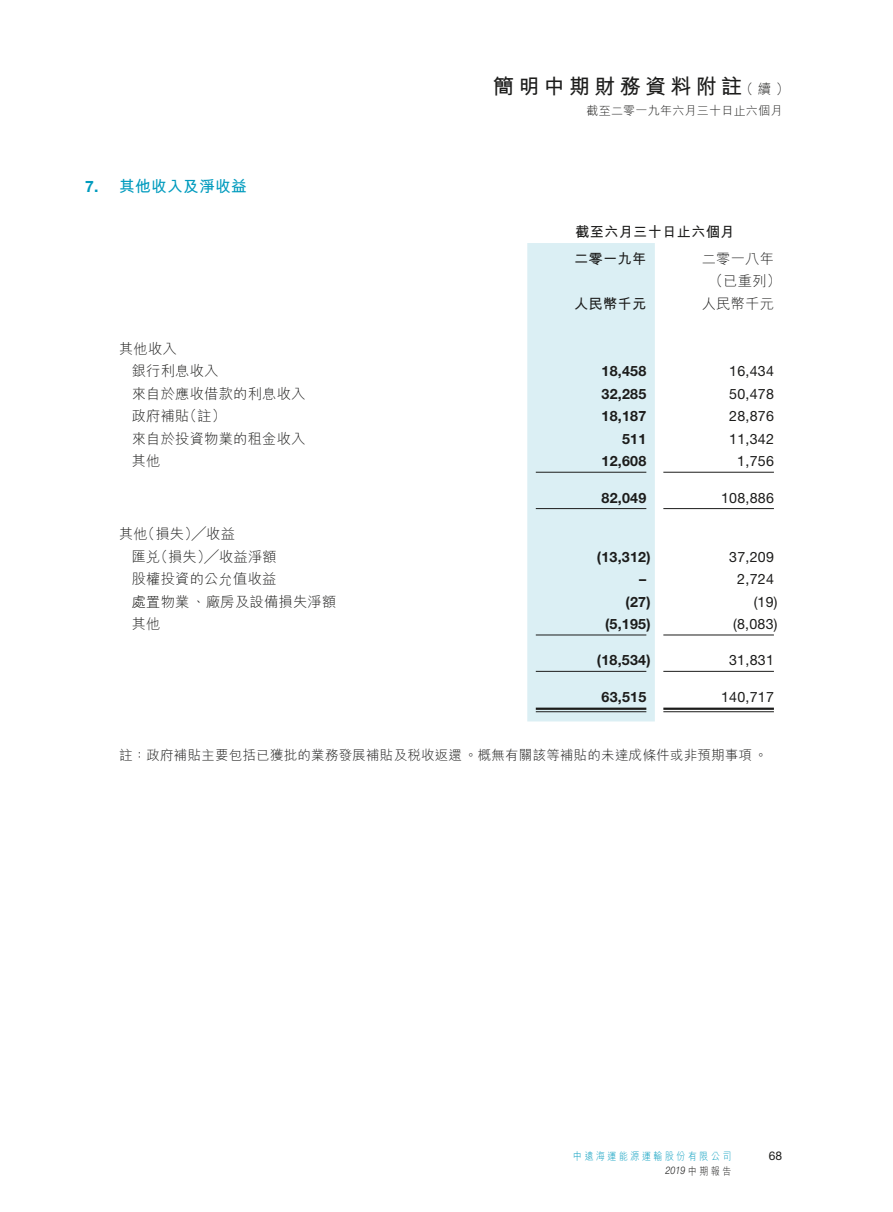
<style>
.page{position:relative;width:893px;height:1212px;background:#fff}
.page>*{position:absolute;margin:0;border:0;box-sizing:border-box;transform-origin:0 0}
.t1{font:700 21px "M Hei HK";letter-spacing:.205em;color:#1c1c1b}
.t2{font:700 15.75px "M Hei HK";letter-spacing:.015em;color:#009bbe}
.t3{font:700 15.75px "Helvetica Neue LT Std";color:#009bbe}
.t4{font:300 14.25px/22.5px "M Hei HK";letter-spacing:.015em;color:#1c1c1b;text-align:center}
.t5{font:14.25px "Helvetica Neue LT Std";letter-spacing:.015em;color:#1c1c1b}
.t6{font:700 14.25px "Helvetica Neue LT Std";letter-spacing:.015em;color:#1c1c1b}
.t7{font:700 14.25px "M Hei HK";letter-spacing:.015em;color:#1c1c1b}
.t8{font:300 13.5px "M Hei HK";letter-spacing:.015em;color:#1c1c1b}
.t9{font:300 12px "M Hei HK";letter-spacing:.02em;color:#1c1c1b}
.t10{font:12px "Helvetica Neue LT Std";color:#1c1c1b}
.t11{font:300 10.5px "M Hei HK";letter-spacing:.285em;color:#009bbe;scale:.85 1}
.t12{font:italic 300 10.5px "Helvetica Neue LT Std";color:#1c1c1b;scale:.85 1}
.s1{font-family:"M Hei HK";font-style:normal}
</style>
<div class="page">
<div style="left:527px;top:243px;width:128px;height:478px;background:#dbeff4"></div>
<hr style="left:536px;top:472px;width:110px;height:1px;background:#1c1c1b">
<hr style="left:663px;top:472px;width:111px;height:1px;background:#1c1c1b">
<hr style="left:536px;top:508px;width:110px;height:1px;background:#1c1c1b">
<hr style="left:663px;top:508px;width:111px;height:1px;background:#1c1c1b">
<hr style="left:536px;top:635px;width:110px;height:1px;background:#1c1c1b">
<hr style="left:663px;top:635px;width:111px;height:1px;background:#1c1c1b">
<hr style="left:536px;top:671px;width:110px;height:1px;background:#1c1c1b">
<hr style="left:663px;top:671px;width:111px;height:1px;background:#1c1c1b">
<hr style="left:536px;top:708px;width:110px;height:2px;background:#1c1c1b">
<hr style="left:536px;top:711px;width:110px;height:1px;background:#1c1c1b">
<hr style="left:663px;top:708px;width:111px;height:2px;background:#1c1c1b">
<hr style="left:663px;top:711px;width:111px;height:1px;background:#1c1c1b">
<h1 class="t1" style="left:493px;top:71px;width:250px">簡明中期財務資料附註</h1>
<p class="t9" style="left:586px;top:102px;width:197px">截至二零一九年六月三十日止六個月</p>
<p class="t8" style="left:740px;top:79px;width:51px">（續 (</p>
<p class="t3" style="left:85px;top:177px;width:15px">7.</p>
<p class="t2" style="left:119px;top:175px;width:129px">其他收入及淨收益</p>
<p class="t7" style="left:575px;top:221px;width:161px">截至六月三十日止六個月</p>
<p class="t4" style="left:702px;top:247px;width:74px">二零一八年</p>
<p class="t7" style="left:574px;top:248px;width:74px">二零一九年</p>
<p class="t7" style="left:574px;top:293px;width:74px">人民幣千元</p>
<p class="t4" style="left:702px;top:269px;width:81px">（已重列(人民幣千元</p>
<p class="t4" style="left:119px;top:337px;width:59px">其他收入</p>
<p class="t4" style="left:132px;top:359px;width:88px">銀行利息收入</p>
<p class="t6" style="left:602px;top:362px;width:46px">18,458</p>
<p class="t5" style="left:729px;top:363px;width:46px">16,434</p>
<p class="t4" style="left:132px;top:382px;width:175px">來自於應收借款的利息收入</p>
<p class="t6" style="left:602px;top:385px;width:46px">32,285</p>
<p class="t5" style="left:729px;top:385px;width:46px">50,478</p>
<p class="t4" style="left:183px;top:404px;width:45px">（註(</p>
<p class="t4" style="left:132px;top:404px;width:59px">政府補貼</p>
<p class="t6" style="left:602px;top:407px;width:46px">18,187</p>
<p class="t5" style="left:729px;top:408px;width:46px">28,876</p>
<p class="t4" style="left:132px;top:427px;width:175px">來自於投資物業的租金收入</p>
<p class="t6" style="left:622px;top:430px;width:26px">511</p>
<p class="t5" style="left:729px;top:430px;width:46px">11,342</p>
<p class="t4" style="left:132px;top:449px;width:30px">其他</p>
<p class="t6" style="left:602px;top:452px;width:46px">12,608</p>
<p class="t5" style="left:737px;top:453px;width:38px">1,756</p>
<p class="t6" style="left:602px;top:489px;width:46px">82,049</p>
<p class="t5" style="left:721px;top:489px;width:54px">108,886</p>
<p class="t4" style="left:141px;top:522px;width:96px">（損失）╱收益</p>
<p class="t4" style="left:119px;top:522px;width:30px">其他</p>
<p class="t4" style="left:154px;top:544px;width:125px">（損失）╱收益淨額</p>
<p class="t4" style="left:132px;top:544px;width:30px">匯兌</p>
<p class="t6" style="left:597px;top:548px;width:55px">)13,312(</p>
<p class="t5" style="left:729px;top:548px;width:46px">37,209</p>
<p class="t4" style="left:132px;top:567px;width:146px">股權投資的公允值收益</p>
<p class="t6" style="left:639px;top:570px;width:9px">–</p>
<p class="t5" style="left:737px;top:570px;width:38px">2,724</p>
<p class="t4" style="left:132px;top:589px;width:206px">處置物業、廠房及設備損失淨額</p>
<p class="t6" style="left:626px;top:593px;width:27px">)27(</p>
<p class="t5" style="left:754px;top:593px;width:25px">)19(</p>
<p class="t4" style="left:132px;top:612px;width:30px">其他</p>
<p class="t6" style="left:605px;top:615px;width:47px">)5,195(</p>
<p class="t5" style="left:733px;top:615px;width:46px">)8,083(</p>
<p class="t6" style="left:597px;top:651px;width:55px">)18,534(</p>
<p class="t5" style="left:729px;top:652px;width:46px">31,831</p>
<p class="t6" style="left:602px;top:688px;width:46px">63,515</p>
<p class="t5" style="left:721px;top:688px;width:54px">140,717</p>
<p class="t8" style="left:119px;top:745px;width:650px">註：政府補貼主要包括已獲批的業務發展補貼及稅收返還。概無有關該等補貼的未達成條件或非預期事項。</p>
<p class="t11" style="left:573px;top:1149px;width:188px">中遠海運能源運輸股份有限公司</p>
<p class="t12" style="left:665px;top:1164px;width:79px">2019<span class="s1">中期報告</span></p>
<p class="t10" style="left:769px;top:1149px;width:15px">68</p>
</div>
